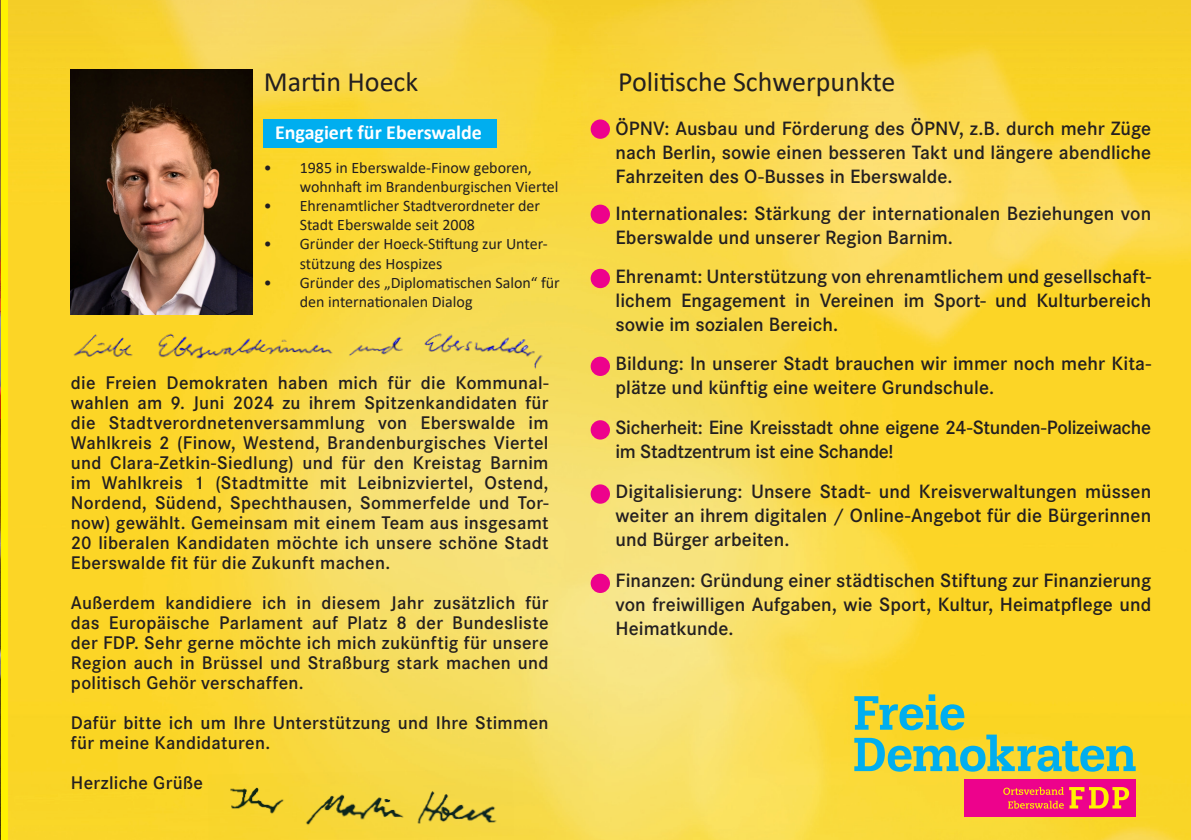
<style>
.page{position:relative;width:1191px;height:840px;background:#fff}
.page>*{position:absolute;margin:0;border:0;box-sizing:border-box;transform-origin:0 0}
.t1{font:28px "Calibri";color:#231f20}
.t2{font:600 20px/24px "Corporate S";color:#231f20;text-align:justify}
.t3{font:700 20px "Calibri";color:#fff}
.t4{font:600 19px/20px "Corporate S";letter-spacing:.015em;color:#231f20;text-align:justify}
.t5{font:16px/19.2px "Calibri";color:#231f20}
</style>
<div class="page">
<img style="left:8px;top:0;width:1183px;height:839px">
<img style="left:71px;top:70px;width:181px;height:245px">
<div style="left:264px;top:119px;width:233px;height:28px;background:#00aeef"></div>
<div style="left:590px;top:119px;width:20px;height:20px;background:#ed028c;border-radius:50%"></div>
<div style="left:590px;top:204px;width:20px;height:20px;background:#ed028c;border-radius:50%"></div>
<div style="left:590px;top:269px;width:20px;height:19px;background:#ed028c;border-radius:50%"></div>
<div style="left:590px;top:356px;width:20px;height:20px;background:#ed028c;border-radius:50%"></div>
<div style="left:590px;top:484px;width:20px;height:19px;background:#ed028c;border-radius:50%"></div>
<div style="left:590px;top:420px;width:20px;height:19px;background:#ed028c;border-radius:50%"></div>
<div style="left:590px;top:573px;width:20px;height:19px;background:#ed028c;border-radius:50%"></div>
<img style="left:0;top:0;width:1px;height:839px">
<div style="left:964px;top:779px;width:171px;height:37px;background:#ed028c"></div>
<svg style="left:854px;top:695px;width:281px;height:76px;background:#b5ca5d"></svg>
<div style="left:928px;top:694px;width:7px;height:6px;background:#00aeef"></div>
<svg style="left:1069px;top:787px;width:60px;height:21px"></svg>
<svg style="left:1003px;top:787px;width:60px;height:7px"></svg>
<svg style="left:1008px;top:800px;width:55px;height:8px"></svg>
<img style="left:207px;top:768px;width:307px;height:71px">
<img style="left:58px;top:316px;width:512px;height:63px">
<p class="t1" style="left:264px;top:62px;width:156px">Martin Hoeck</p>
<p class="t3" style="left:275px;top:118px;width:208px">Engagiert für Eberswalde</p>
<p class="t5" style="left:300px;top:157px;width:260px;text-indent:-36px">• 1985 in Eberswalde-Finow geboren, wohnhaft im Brandenburgischen Viertel</p>
<p class="t5" style="left:300px;top:195px;width:242px;text-indent:-36px">• Ehrenamtlicher Stadtverordneter der<br>Stadt Eberswalde seit 2008</p>
<p class="t5" style="left:300px;top:234px;width:249px;text-indent:-36px">• Gründer der Hoeck-Stiftung zur Unter&shy;stützung des Hospizes</p>
<p class="t5" style="left:300px;top:272px;width:262px;text-indent:-36px">• Gründer des „Diplomatischen Salon“ für den internationalen Dialog</p>
<p class="t4" style="left:71px;top:373px;width:479px">die Freien Demokraten haben mich für die Kommunal&shy;wahlen am 9. Juni 2024 zu ihrem Spitzenkandidaten für die Stadtverordnetenversammlung von Eberswalde im Wahlkreis 2 (Finow, Westend, Brandenburgisches Viertel und Clara-Zetkin-Siedlung) und für den Kreistag Barnim im Wahlkreis 1 (Stadtmitte mit Leibnizviertel, Ostend, Nordend, Südend, Spechthausen, Sommerfelde und Tor&shy;now) gewählt. Gemeinsam mit einem Team aus insgesamt 20 liberalen Kandidaten möchte ich unsere schöne Stadt Eberswalde fit für die Zukunft machen.</p>
<p class="t4" style="left:71px;top:593px;width:479px">Außerdem kandidiere ich in diesem Jahr zusätzlich für das Europäische Parlament auf Platz 8 der Bundesliste der FDP. Sehr gerne möchte ich mich zukünftig für unsere Region auch in Brüssel und Straßburg stark machen und politisch Gehör verschaffen.</p>
<p class="t4" style="left:71px;top:713px;width:479px">Dafür bitte ich um Ihre Unterstützung und Ihre Stimmen für meine Kandidaturen.</p>
<p class="t4" style="left:71px;top:773px;width:134px">Herzliche Grüße</p>
<p class="t1" style="left:618px;top:62px;width:279px">Politische Schwerpunkte</p>
<p class="t2" style="left:615px;top:116px;width:537px">ÖPNV: Ausbau und Förderung des ÖPNV, z.B. durch mehr Züge nach Berlin, sowie einen besseren Takt und längere abendliche Fahrzeiten des O-Busses in Eberswalde.</p>
<p class="t2" style="left:615px;top:201px;width:537px">Internationales: Stärkung der internationalen Beziehungen von<br>Eberswalde und unserer Region Barnim.</p>
<p class="t2" style="left:615px;top:265px;width:537px">Ehrenamt: Unterstützung von ehrenamtlichem und gesellschaft&shy;lichem Engagement in Vereinen im Sport- und Kulturbereich sowie im sozialen Bereich.</p>
<p class="t2" style="left:615px;top:352px;width:537px">Bildung: In unserer Stadt brauchen wir immer noch mehr Kita&shy;plätze und künftig eine weitere Grundschule.</p>
<p class="t2" style="left:615px;top:415px;width:537px">Sicherheit: Eine Kreisstadt ohne eigene 24-Stunden-Polizeiwache im Stadtzentrum ist eine Schande!</p>
<p class="t2" style="left:615px;top:479px;width:537px">Digitalisierung: Unsere Stadt- und Kreisverwaltungen müssen weiter an ihrem digitalen / Online-Angebot für die Bürgerinnen und Bürger arbeiten.</p>
<p class="t2" style="left:615px;top:568px;width:537px">Finanzen: Gründung einer städtischen Stiftung zur Finanzierung von freiwilligen Aufgaben, wie Sport, Kultur, Heimatpflege und Heimatkunde.</p>
</div>
